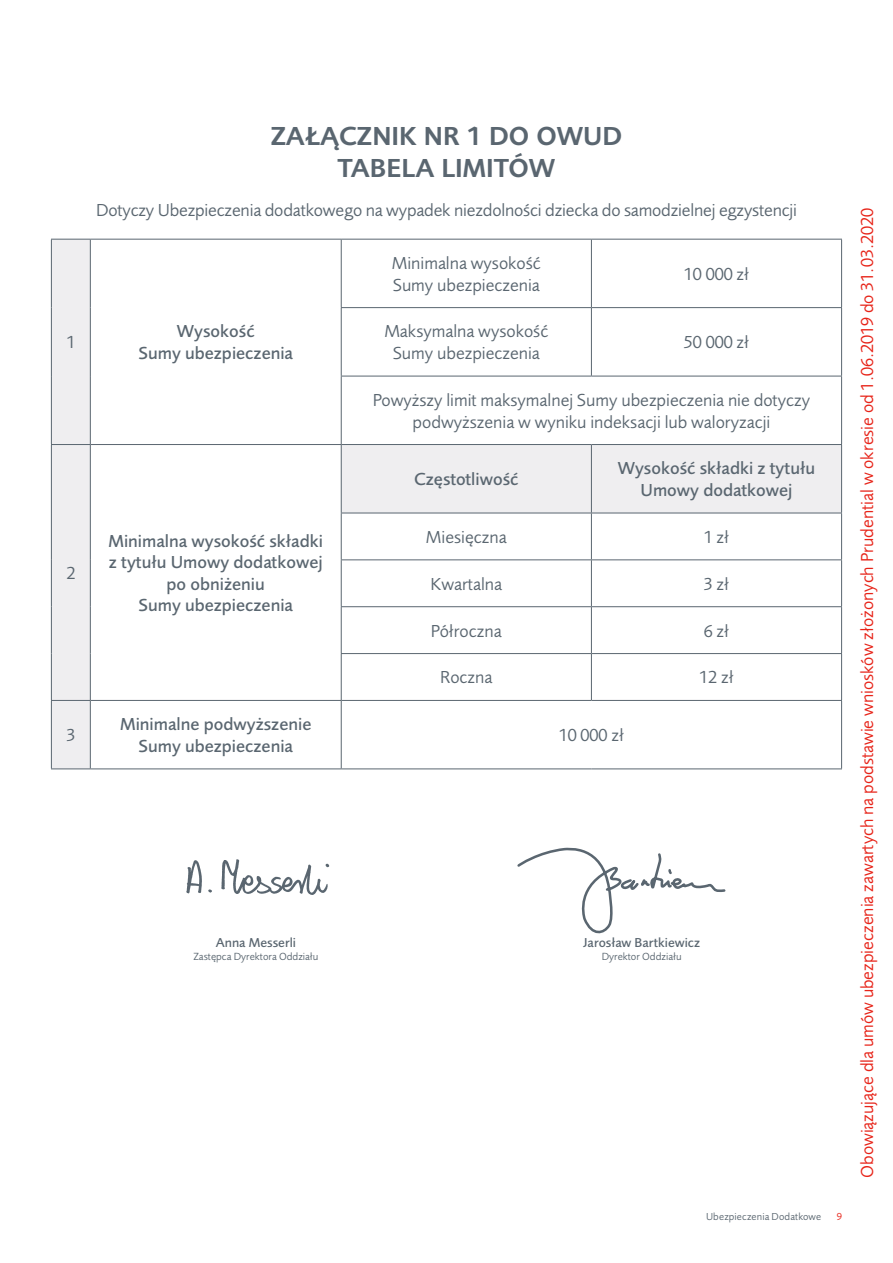
<style>
.page{position:relative;width:893px;height:1263px;background:#fff}
.page>*{position:absolute;margin:0;border:0;box-sizing:border-box;transform-origin:0 0}
.t1{font:600 27px/32.4px "Pru Sans OT2";color:#5a6670;text-align:center}
.t2{font:18px/21.6px "Pru Sans OT2";color:#5a6670;text-align:center}
.t3{font:500 18px/21.6px "Pru Sans OT2";color:#5a6670;text-align:center}
.t4{font:18px "Pru Sans OT2";color:#e72419}
.t5{font:500 13.35px "Pru Sans OT2";color:#5a6670}
.t6{font:10.8px "Pru Sans OT2";color:#5a6670}
.t7{font:10.5px "Pru Sans OT2";letter-spacing:.01em;color:#5a6670}
.t8{font:10.5px "Pru Sans OT2";color:#e72419}
</style>
<div class="page">
<svg style="left:52px;top:240px;width:789px;height:528px"></svg>
<hr style="left:90px;top:240px;width:1px;height:68px;background:#5a6670">
<hr style="left:90px;top:308px;width:1px;height:68px;background:#5a6670">
<hr style="left:90px;top:376px;width:1px;height:68px;background:#5a6670">
<hr style="left:341px;top:240px;width:1px;height:67px;background:#5a6670">
<hr style="left:341px;top:308px;width:1px;height:68px;background:#5a6670">
<hr style="left:341px;top:376px;width:1px;height:68px;background:#5a6670">
<hr style="left:51px;top:700px;width:39px;height:1px;background:#5a6670">
<hr style="left:90px;top:701px;width:1px;height:67px;background:#5a6670">
<hr style="left:90px;top:700px;width:251px;height:1px;background:#5a6670">
<hr style="left:341px;top:701px;width:1px;height:67px;background:#5a6670">
<hr style="left:341px;top:700px;width:250px;height:1px;background:#5a6670">
<hr style="left:591px;top:700px;width:251px;height:1px;background:#5a6670">
<hr style="left:51px;top:444px;width:39px;height:1px;background:#5a6670">
<hr style="left:51px;top:768px;width:39px;height:1px;background:#5a6670">
<hr style="left:90px;top:445px;width:1px;height:68px;background:#5a6670">
<hr style="left:90px;top:513px;width:1px;height:47px;background:#5a6670">
<hr style="left:90px;top:560px;width:1px;height:47px;background:#5a6670">
<hr style="left:90px;top:607px;width:1px;height:46px;background:#5a6670">
<hr style="left:90px;top:653px;width:1px;height:47px;background:#5a6670">
<hr style="left:90px;top:444px;width:251px;height:1px;background:#5a6670">
<hr style="left:90px;top:768px;width:251px;height:1px;background:#5a6670">
<hr style="left:341px;top:445px;width:1px;height:68px;background:#5a6670">
<hr style="left:341px;top:513px;width:1px;height:46px;background:#5a6670">
<hr style="left:341px;top:560px;width:1px;height:46px;background:#5a6670">
<hr style="left:341px;top:607px;width:1px;height:46px;background:#5a6670">
<hr style="left:341px;top:654px;width:1px;height:46px;background:#5a6670">
<hr style="left:341px;top:307px;width:250px;height:1px;background:#5a6670">
<hr style="left:591px;top:307px;width:251px;height:1px;background:#5a6670">
<hr style="left:341px;top:376px;width:250px;height:1px;background:#5a6670">
<hr style="left:591px;top:376px;width:251px;height:1px;background:#5a6670">
<hr style="left:341px;top:444px;width:250px;height:1px;background:#5a6670">
<hr style="left:591px;top:444px;width:251px;height:1px;background:#5a6670">
<hr style="left:341px;top:768px;width:250px;height:1px;background:#5a6670">
<hr style="left:591px;top:768px;width:251px;height:1px;background:#5a6670">
<hr style="left:51px;top:239px;width:39px;height:1px;background:#5a6670">
<hr style="left:51px;top:240px;width:1px;height:68px;background:#5a6670">
<hr style="left:90px;top:239px;width:251px;height:1px;background:#5a6670">
<hr style="left:341px;top:239px;width:250px;height:1px;background:#5a6670">
<hr style="left:591px;top:239px;width:251px;height:1px;background:#5a6670">
<hr style="left:591px;top:240px;width:1px;height:67px;background:#5a6670">
<hr style="left:841px;top:240px;width:1px;height:67px;background:#5a6670">
<hr style="left:51px;top:308px;width:1px;height:68px;background:#5a6670">
<hr style="left:591px;top:308px;width:1px;height:68px;background:#5a6670">
<hr style="left:841px;top:308px;width:1px;height:68px;background:#5a6670">
<hr style="left:51px;top:376px;width:1px;height:68px;background:#5a6670">
<hr style="left:841px;top:376px;width:1px;height:68px;background:#5a6670">
<hr style="left:51px;top:445px;width:1px;height:68px;background:#5a6670">
<hr style="left:591px;top:445px;width:1px;height:68px;background:#5a6670">
<hr style="left:841px;top:445px;width:1px;height:68px;background:#5a6670">
<hr style="left:51px;top:513px;width:1px;height:47px;background:#5a6670">
<hr style="left:341px;top:513px;width:250px;height:1px;background:#5a6670">
<hr style="left:591px;top:513px;width:251px;height:1px;background:#5a6670">
<hr style="left:591px;top:513px;width:1px;height:46px;background:#5a6670">
<hr style="left:841px;top:513px;width:1px;height:46px;background:#5a6670">
<hr style="left:51px;top:560px;width:1px;height:47px;background:#5a6670">
<hr style="left:341px;top:559px;width:250px;height:1px;background:#5a6670">
<hr style="left:591px;top:559px;width:251px;height:1px;background:#5a6670">
<hr style="left:591px;top:560px;width:1px;height:46px;background:#5a6670">
<hr style="left:841px;top:560px;width:1px;height:46px;background:#5a6670">
<hr style="left:51px;top:607px;width:1px;height:46px;background:#5a6670">
<hr style="left:341px;top:606px;width:250px;height:1px;background:#5a6670">
<hr style="left:591px;top:606px;width:251px;height:1px;background:#5a6670">
<hr style="left:591px;top:607px;width:1px;height:46px;background:#5a6670">
<hr style="left:841px;top:607px;width:1px;height:46px;background:#5a6670">
<hr style="left:51px;top:653px;width:1px;height:47px;background:#5a6670">
<hr style="left:341px;top:653px;width:250px;height:1px;background:#5a6670">
<hr style="left:591px;top:653px;width:251px;height:1px;background:#5a6670">
<hr style="left:591px;top:654px;width:1px;height:46px;background:#5a6670">
<hr style="left:841px;top:654px;width:1px;height:46px;background:#5a6670">
<hr style="left:51px;top:701px;width:1px;height:67px;background:#5a6670">
<hr style="left:841px;top:701px;width:1px;height:67px;background:#5a6670">
<img style="left:186px;top:859px;width:144px;height:36px">
<svg style="left:517px;top:847px;width:209px;height:87px"></svg>
<p class="t1" style="left:271px;top:119px;width:353px">ZAŁĄCZNIK NR 1 DO OWUD<br>TABELA LIMITÓW</p>
<p class="t2" style="left:96px;top:199px;width:702px">Dotyczy Ubezpieczenia dodatkowego na wypadek niezdolności dziecka do samodzielnej egzystencji</p>
<p class="t2" style="left:66px;top:331px;width:11px">1</p>
<p class="t3" style="left:138px;top:321px;width:156px">Wysokość<br>Sumy ubezpieczenia</p>
<p class="t2" style="left:66px;top:562px;width:11px">2</p>
<p class="t3" style="left:108px;top:530px;width:216px">Minimalna wysokość składki z tytułu Umowy dodatkowej po obniżeniu<br>Sumy ubezpieczenia</p>
<p class="t2" style="left:392px;top:252px;width:151px;text-align:left">Minimalna wysokość<br>Sumy ubezpieczenia</p>
<p class="t2" style="left:684px;top:263px;width:67px">10 000 zł</p>
<p class="t2" style="left:384px;top:321px;width:165px">Maksymalna wysokość<br>Sumy ubezpieczenia</p>
<p class="t2" style="left:684px;top:331px;width:67px">50 000 zł</p>
<p class="t2" style="left:373px;top:389px;width:439px">Powyższy limit maksymalnej Sumy ubezpieczenia nie dotyczy podwyższenia w wyniku indeksacji lub waloryzacji</p>
<p class="t3" style="left:414px;top:468px;width:106px">Częstotliwość</p>
<p class="t3" style="left:618px;top:457px;width:199px">Wysokość składki z tytułu<br>Umowy dodatkowej</p>
<p class="t2" style="left:426px;top:526px;width:82px">Miesięczna</p>
<p class="t2" style="left:704px;top:526px;width:27px">1 zł</p>
<p class="t2" style="left:430px;top:573px;width:73px">Kwartalna</p>
<p class="t2" style="left:704px;top:573px;width:27px">3 zł</p>
<p class="t2" style="left:431px;top:620px;width:72px">Półroczna</p>
<p class="t2" style="left:704px;top:620px;width:27px">6 zł</p>
<p class="t2" style="left:440px;top:666px;width:54px">Roczna</p>
<p class="t2" style="left:699px;top:666px;width:36px">12 zł</p>
<p class="t2" style="left:66px;top:724px;width:11px">3</p>
<p class="t3" style="left:120px;top:713px;width:193px">Minimalne podwyższenie<br>Sumy ubezpieczenia</p>
<p class="t2" style="left:559px;top:724px;width:67px">10 000 zł</p>
<p class="t5" style="left:216px;top:934px;width:82px">Anna Messerli</p>
<p class="t6" style="left:193px;top:950px;width:127px">Zastępca Dyrektora Oddziału</p>
<p class="t5" style="left:583px;top:934px;width:118px">Jarosław Bartkiewicz</p>
<p class="t6" style="left:602px;top:950px;width:81px">Dyrektor Oddziału</p>
<p class="t7" style="left:706px;top:1211px;width:117px">Ubezpieczenia Dodatkowe</p>
<p class="t8" style="left:837px;top:1211px;width:7px">9</p>
<p class="t4" style="left:856px;top:1178px;width:971px;rotate:-90deg">Obowiązujące dla umów ubezpieczenia zawartych na podstawie wniosków złożonych Prudential w okresie od 1.06.2019 do 31.03.2020</p>
</div>
